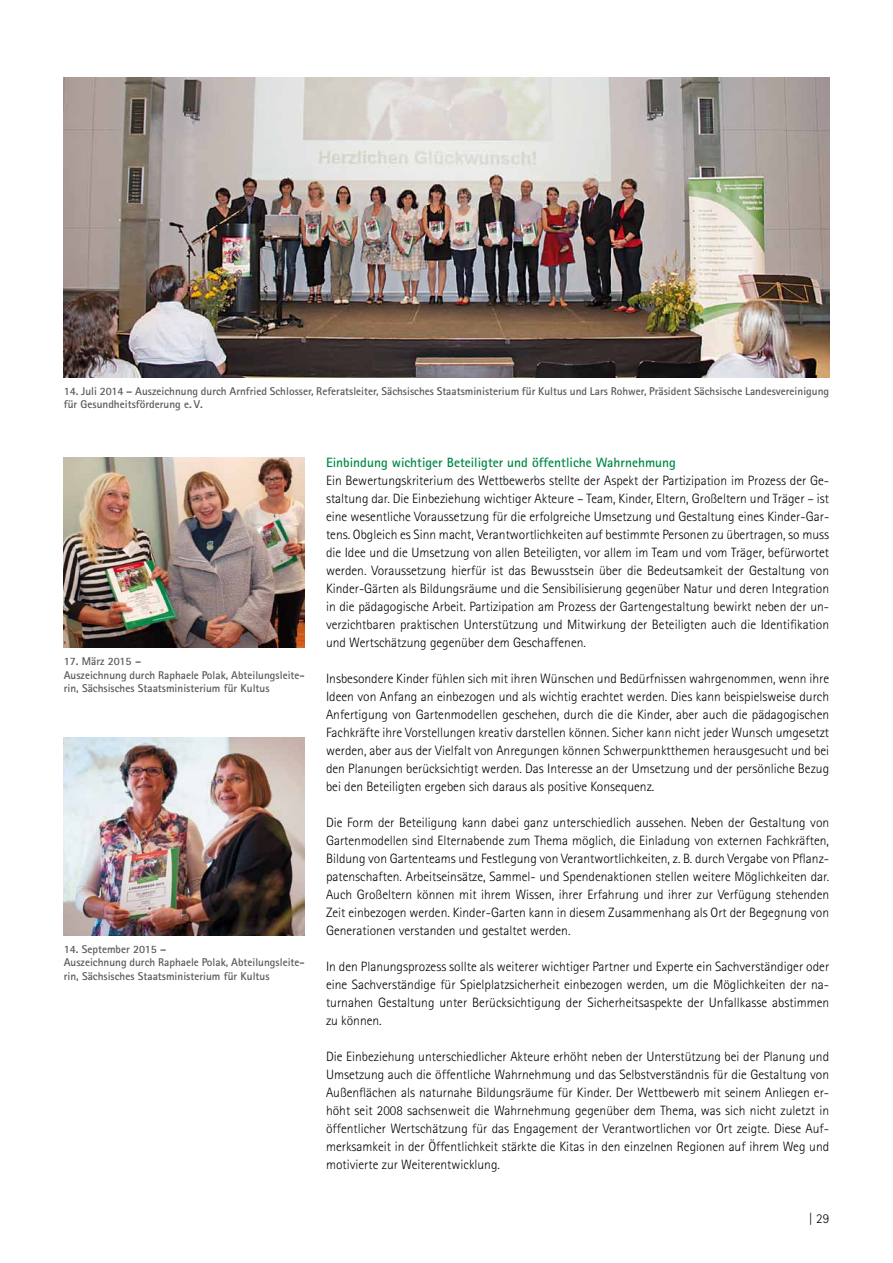
<style>
.page{position:relative;width:893px;height:1263px;background:#fff}
.page>*{position:absolute;margin:0;border:0;box-sizing:border-box;transform-origin:0 0}
.t1{font:300 13.5px/18px "Rotis Sans Serif";color:#000;text-align:justify}
.t2{font:700 13.5px "Rotis Sans Serif";color:#008947}
.t3{font:700 11.25px/13.5px "Rotis Sans Serif";color:#58585a}
</style>
<div class="page">
<img style="left:64px;top:77px;width:765px;height:300px">
<img style="left:64px;top:458px;width:241px;height:189px">
<img style="left:64px;top:737px;width:241px;height:198px">
<p class="t3" style="left:64px;top:384px;width:767px">14. Juli 2014 – Auszeichnung durch Arnfried Schlosser, Referatsleiter, Sächsisches Staatsministerium für Kultus und Lars Rohwer, Präsident Sächsische Landesvereinigung für Gesundheitsförderung e. V.</p>
<p class="t3" style="left:64px;top:654px;width:242px">17. März 2015 –<br>Auszeichnung durch Raphaele Polak, Abteilungsleite&shy;rin, Sächsisches Staatsministerium für Kultus</p>
<p class="t3" style="left:64px;top:942px;width:242px">14. September 2015 –<br>Auszeichnung durch Raphaele Polak, Abteilungsleite&shy;rin, Sächsisches Staatsministerium für Kultus</p>
<p class="t2" style="left:326px;top:454px;width:351px">Einbindung wichtiger Beteiligter und öffentliche Wahrnehmung</p>
<p class="t1" style="left:326px;top:472px;width:505px">Ein Bewertungskriterium des Wettbewerbs stellte der Aspekt der Partizipation im Prozess der Ge&shy;staltung dar. Die Einbeziehung wichtiger Akteure – Team, Kinder, Eltern, Großeltern und Träger – ist eine wesentliche Voraussetzung für die erfolgreiche Umsetzung und Gestaltung eines Kinder-Gar&shy;tens. Obgleich es Sinn macht, Verantwortlichkeiten auf bestimmte Personen zu übertragen, so muss die Idee und die Umsetzung von allen Beteiligten, vor allem im Team und vom Träger, befürwortet werden. Voraussetzung hierfür ist das Bewusstsein über die Bedeutsamkeit der Gestaltung von Kinder-Gärten als Bildungsräume und die Sensibilisierung gegenüber Natur und deren Integration in die pädagogische Arbeit. Partizipation am Prozess der Gartengestaltung bewirkt neben der un&shy;verzichtbaren praktischen Unterstützung und Mitwirkung der Beteiligten auch die Identifikation und Wertschätzung gegenüber dem Geschaffenen.</p>
<p class="t1" style="left:326px;top:670px;width:505px">Insbesondere Kinder fühlen sich mit ihren Wünschen und Bedürfnissen wahrgenommen, wenn ihre Ideen von Anfang an einbezogen und als wichtig erachtet werden. Dies kann beispielsweise durch Anfertigung von Gartenmodellen geschehen, durch die die Kinder, aber auch die pädagogischen Fachkräfte ihre Vorstellungen kreativ darstellen können. Sicher kann nicht jeder Wunsch umgesetzt werden, aber aus der Vielfalt von Anregungen können Schwerpunktthemen herausgesucht und bei den Planungen berücksichtigt werden. Das Interesse an der Umsetzung und der persönliche Bezug bei den Beteiligten ergeben sich daraus als positive Konsequenz.</p>
<p class="t1" style="left:326px;top:814px;width:505px">Die Form der Beteiligung kann dabei ganz unterschiedlich aussehen. Neben der Gestaltung von Gartenmodellen sind Elternabende zum Thema möglich, die Einladung von externen Fachkräften, Bildung von Gartenteams und Festlegung von Verantwortlichkeiten, z. B. durch Vergabe von Pflanz&shy;patenschaften. Arbeitseinsätze, Sammel- und Spendenaktionen stellen weitere Möglichkeiten dar.<br>Auch Großeltern können mit ihrem Wissen, ihrer Erfahrung und ihrer zur Verfügung stehenden Zeit einbezogen werden. Kinder-Garten kann in diesem Zusammenhang als Ort der Begegnung von Generationen verstanden und gestaltet werden.</p>
<p class="t1" style="left:326px;top:958px;width:505px">In den Planungsprozess sollte als weiterer wichtiger Partner und Experte ein Sachverständiger oder eine Sachverständige für Spielplatzsicherheit einbezogen werden, um die Möglichkeiten der na&shy;turnahen Gestaltung unter Berücksichtigung der Sicherheitsaspekte der Unfallkasse abstimmen zu können.</p>
<p class="t1" style="left:326px;top:1048px;width:505px">Die Einbeziehung unterschiedlicher Akteure erhöht neben der Unterstützung bei der Planung und Umsetzung auch die öffentliche Wahrnehmung und das Selbstverständnis für die Gestaltung von Außenflächen als naturnahe Bildungsräume für Kinder. Der Wettbewerb mit seinem Anliegen er&shy;höht seit 2008 sachsenweit die Wahrnehmung gegenüber dem Thema, was sich nicht zuletzt in öffentlicher Wertschätzung für das Engagement der Verantwortlichen vor Ort zeigte. Diese Auf&shy;merksamkeit in der Öffentlichkeit stärkte die Kitas in den einzelnen Regionen auf ihrem Weg und motivierte zur Weiterentwicklung.</p>
<p class="t1" style="left:808px;top:1209px;width:22px">| 29</p>
</div>
